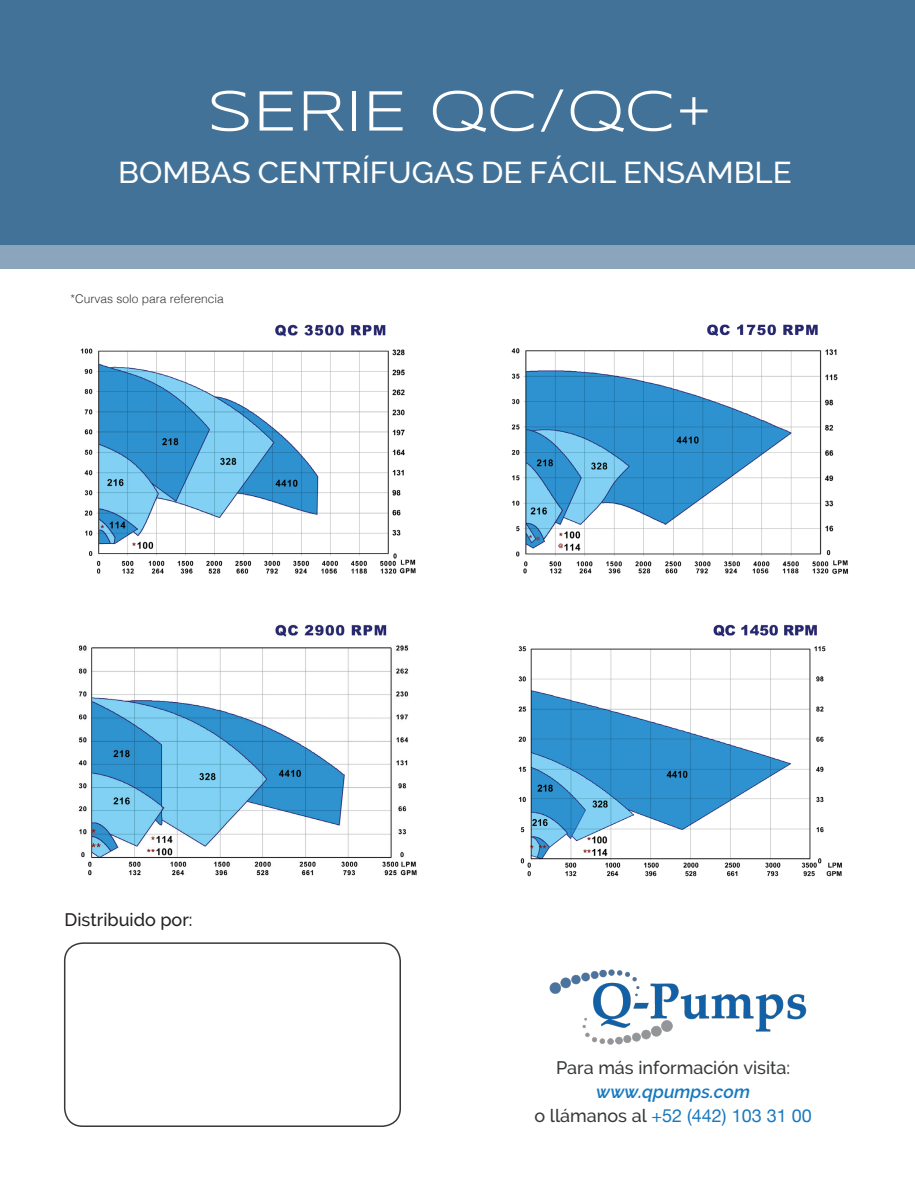
<style>
.page{position:relative;width:915px;height:1191px;background:#fff}
.page>*{position:absolute;margin:0;border:0;box-sizing:border-box;transform-origin:0 0}
.t1{font:58.5px "Syncopate";color:#fff}
.t2{font:500 30px "Raleway";color:#fff;scale:1.04 1}
.t3{font:18px "Helvetica Neue";color:#1779bf}
.t4{font:500 18px "Raleway";color:#363939}
.t5{font:500 18px "Raleway";color:#231f20}
.t6{font:italic 600 18px "Raleway";color:#1779bf}
.t7{font:300 12px "Helvetica";color:#363939}
.s1{font-style:inherit}
.s2{font-family:"Raleway";font-weight:500;color:#363939}
</style>
<div class="page">
<img style="left:549px;top:969px;width:258px;height:76px">
<div style="left:64px;top:942px;width:337px;height:185px;border:2px solid #363939;border-radius:18px"></div>
<img style="left:80px;top:324px;width:336px;height:250px">
<img style="left:518px;top:624px;width:324px;height:253px">
<img style="left:78px;top:624px;width:339px;height:252px">
<img style="left:511px;top:324px;width:337px;height:250px">
<div style="left:0;top:0;width:914px;height:249px;background:#437298"></div>
<div style="left:0;top:245px;width:914px;height:24px;background:#8aa5bc"></div>
<h1 class="t1" style="left:207px;top:78px;width:507px"><span class="s1">SERIE</span> QC/QC+</h1>
<p class="t2" style="left:118px;top:155px;width:649px">BOMBAS CENTRÍFUGAS DE FÁCIL ENSAMBLE</p>
<p class="t7" style="left:70px;top:289px;width:155px">*Curvas solo para referencia</p>
<p class="t5" style="left:65px;top:909px;width:129px">Distribuido por:</p>
<p class="t4" style="left:556px;top:1057px;width:235px">Para más información visita:</p>
<p class="t6" style="left:596px;top:1081px;width:155px">www.qpumps.com</p>
<p class="t3" style="left:534px;top:1102px;width:278px"><span class="s2">o llámanos al</span> +52 (442) 103 31 00</p>
</div>
